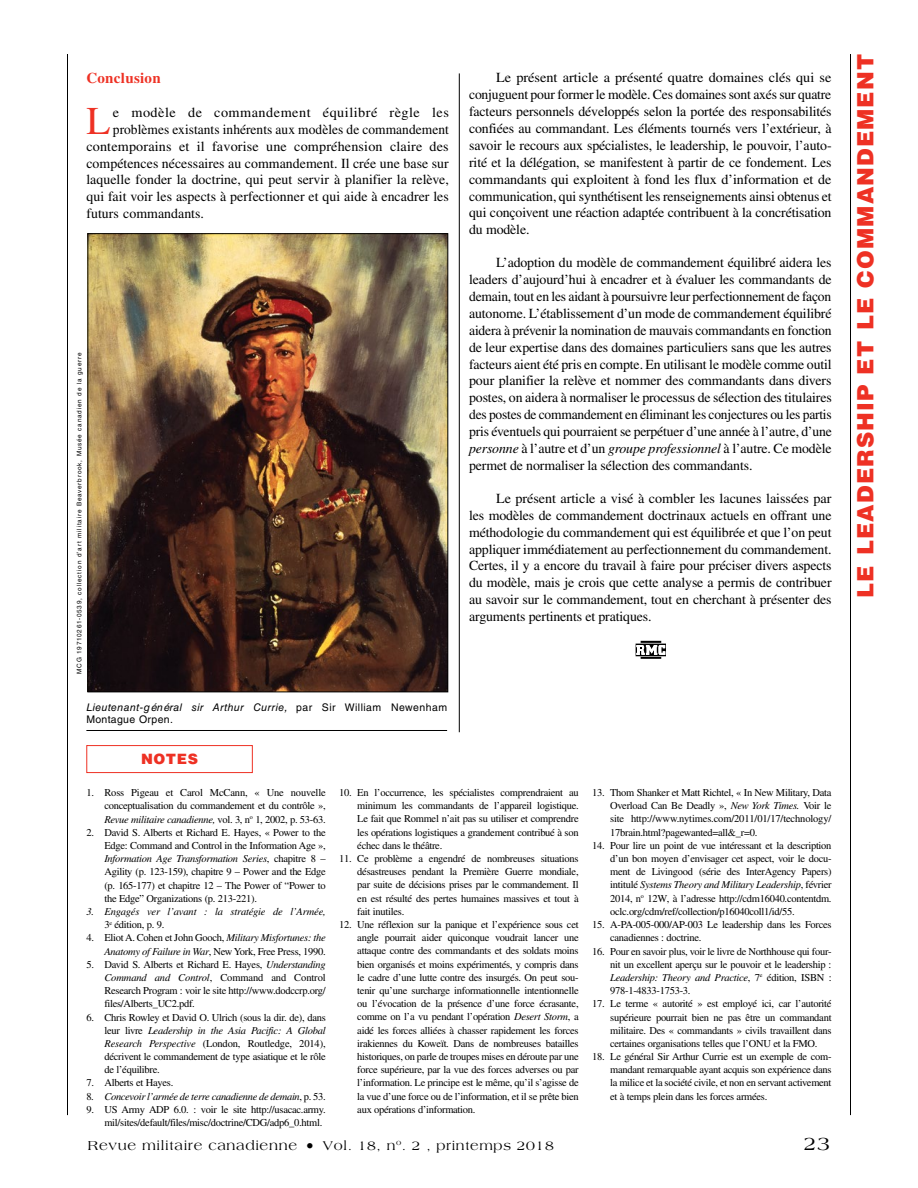
<style>
.page{position:relative;width:918px;height:1188px;background:#fff}
.page>*{position:absolute;margin:0;border:0;box-sizing:border-box;transform-origin:0 0}
.t1{font:39.3px "Times LT Std";color:#ee3124}
.t2{font:900 22.5px "Helvetica LT Std";letter-spacing:.05em;color:#ee3124}
.t3{font:19.5px "Americana Std";color:#000}
.t4{font:700 15px "Times LT Std";letter-spacing:.02em;color:#ee3124}
.t5{font:900 14.25px "Helvetica LT Std";letter-spacing:.04em;color:#ee3124}
.t6{font:13.8px/16.8px "Times LT Std";color:#000;text-align:justify}
.t7{font:13.8px "Americana Std";letter-spacing:.05em;color:#000}
.t8{font:13.8px "Times LT Std";letter-spacing:.035em;color:#000}
.t9{font:10.5px/13.2px "Times LT Std";letter-spacing:-.025em;color:#000;text-align:justify}
.t10{font:10.5px/12.8px "Helvetica LT Std";letter-spacing:.03em;color:#000}
.t11{font:italic 10.5px/13.2px "Times LT Std";letter-spacing:-.01em;color:#000}
.t12{font:italic 10.5px "Times LT Std";letter-spacing:-.03em;color:#000}
.t13{font:6.3px "Helvetica LT Std";letter-spacing:.125em;color:#000}
.s1{font-style:italic}
.s2{font-style:normal}
.s3{font-size:16.5px}
.s4{font-size:13.5px}
</style>
<div class="page">
<hr style="left:850px;top:54px;width:1px;height:1061px;background:#000">
<hr style="left:67px;top:54px;width:1px;height:1061px;background:#000">
<svg style="left:635px;top:641px;width:31px;height:18px"></svg>
<img style="left:89px;top:235px;width:357px;height:455px">
<div style="left:86px;top:745px;width:167px;height:28px;border:1px solid #ee3124"></div>
<hr style="left:86px;top:730px;width:361px;height:1px;background:#000">
<hr style="left:459px;top:73px;width:1px;height:659px;background:#000">
<h3 class="t4" style="left:86px;top:69px;width:76px">Conclusion</h3>
<h1 class="t1" style="left:86px;top:98px;width:26px">L</h1>
<h3 class="t8" style="left:113px;top:105px;width:338px">e modèle de commandement équilibré règle les</h3>
<h3 class="t6" style="left:113px;top:121px;width:337px">problèmes existants inhérents aux modèles de commandement</h3>
<h3 class="t6" style="left:86px;top:138px;width:364px">contemporains et il favorise une compréhension claire des</h3>
<h3 class="t6" style="left:86px;top:154px;width:364px">compétences nécessaires au commandement. Il crée une base sur</h3>
<h3 class="t6" style="left:86px;top:171px;width:364px">laquelle fonder la doctrine, qui peut servir à planifier la relève,</h3>
<h3 class="t6" style="left:86px;top:188px;width:364px">qui fait voir les aspects à perfectionner et qui aide à encadrer les</h3>
<h3 class="t6" style="left:86px;top:205px;width:119px">futurs commandants.</h3>
<p class="t13" style="left:76px;top:674px;width:323px;rotate:-90deg">MCG 19710261-0539, collection d’art militaire Beaverbrook, Musée canadien de la guerre</p>
<p class="t10" style="left:86px;top:701px;width:362px"><span class="s1">Lieutenant-général sir Arthur Currie,</span> par Sir William Newenham<br>Montague Orpen.</p>
<h3 class="t5" style="left:141px;top:750px;width:58px">NOTES</h3>
<p class="t6" style="left:469px;top:69px;width:364px;text-indent:27px">Le présent article a présenté quatre domaines clés qui se conjuguent pour former le modèle. Ces domaines sont axés sur quatre facteurs personnels développés selon la portée des responsabilités confiées au commandant. Les éléments tournés vers l’extérieur, à savoir le recours aux spécialistes, le leadership, le pouvoir, l’auto&shy;rité et la délégation, se manifestent à partir de ce fondement. Les commandants qui exploitent à fond les flux d’information et de communication, qui synthétisent les renseignements ainsi obtenus et qui conçoivent une réaction adaptée contribuent à la concrétisation du modèle.</p>
<p class="t6" style="left:469px;top:254px;width:364px;text-indent:27px">L’adoption du modèle de commandement équilibré aidera les leaders d’aujourd’hui à encadrer et à évaluer les commandants de demain, tout en les aidant à poursuivre leur perfectionnement de façon autonome. L’établissement d’un mode de commandement équilibré aidera à prévenir la nomination de mauvais commandants en fonction de leur expertise dans des domaines particuliers sans que les autres facteurs aient été pris en compte. En utilisant le modèle comme outil pour planifier la relève et nommer des commandants dans divers postes, on aidera à normaliser le processus de sélection des titulaires des postes de commandement en éliminant les conjectures ou les partis pris éventuels qui pourraient se perpétuer d’une année à l’autre, d’une <span class="s1">personne</span> à l’autre et d’un <span class="s1">groupe professionnel</span> à l’autre. Ce modèle permet de normaliser la sélection des commandants.</p>
<p class="t6" style="left:469px;top:490px;width:364px;text-indent:27px">Le présent article a visé à combler les lacunes laissées par les modèles de commandement doctrinaux actuels en offrant une méthodologie du commandement qui est équilibrée et que l’on peut appliquer immédiatement au perfectionnement du commandement.<br>Certes, il y a encore du travail à faire pour préciser divers aspects du modèle, mais je crois que cette analyse a permis de contribuer au savoir sur le commandement, tout en cherchant à présenter des arguments pertinents et pratiques.</p>
<p class="t9" style="left:104px;top:786px;width:223px;text-indent:-18px">1. Ross Pigeau et Carol McCann, « Une nouvelle conceptualisation du commandement et du contrôle », <span class="s1">Revue militaire canadienne,</span> vol. 3, n<sup>o</sup> 1, 2002, p. 53-63.</p>
<p class="t9" style="left:104px;top:826px;width:223px;text-indent:-18px">2. David S. Alberts et Richard E. Hayes, « Power to the Edge: Command and Control in the Information Age », <span class="s1">Information Age Transformation Series</span>, chapitre 8 – Agility (p. 123-159), chapitre 9 – Power and the Edge (p. 165-177) et chapitre 12 – The Power of “Power to the Edge” Organizations (p. 213-221).</p>
<p class="t11" style="left:104px;top:905px;width:223px;text-indent:-18px">3. Engagés ver l’avant : la stratégie de l’Armée,<br><span class="s2">3</span><sup>e</sup> <span class="s2">édition, p. 9.</span></p>
<p class="t9" style="left:86px;top:931px;width:241px;text-align:right">4. Eliot A. Cohen et John Gooch, <span class="s1">Military Misfortunes: the<br>Anatomy of Failure in War</span>, New York, Free Press, 1990.</p>
<p class="t9" style="left:104px;top:958px;width:223px;text-indent:-18px">5. David S. Alberts et Richard E. Hayes, <span class="s1">Understanding Command and Control</span>, Command and Control Research Program : voir le site http://www.dodccrp.org/ files/Alberts_UC2.pdf.</p>
<p class="t9" style="left:104px;top:1010px;width:223px;text-indent:-18px">6. Chris Rowley et David O. Ulrich (sous la dir. de), dans leur livre <span class="s1">Leadership in the Asia Pacific: A Global Research Perspective</span> (London, Routledge, 2014), décrivent le commandement de type asiatique et le rôle de l’équilibre.</p>
<p class="t9" style="left:86px;top:1076px;width:88px">7. Alberts et Hayes.</p>
<p class="t12" style="left:86px;top:1090px;width:241px"><span class="s2">8.</span> Concevoir l’armée de terre canadienne de demain<span class="s2">, p. 53.</span></p>
<p class="t9" style="left:104px;top:1103px;width:223px;text-indent:-18px">9. US Army ADP 6.0. : voir le site http://usacac.army. mil/sites/default/files/misc/doctrine/CDG/adp6_0.html.</p>
<p class="t9" style="left:357px;top:786px;width:223px;text-indent:-18px">10. En l’occurrence, les spécialistes comprendraient au minimum les commandants de l’appareil logistique.<br>Le fait que Rommel n’ait pas su utiliser et comprendre les opérations logistiques a grandement contribué à son échec dans le théâtre.</p>
<p class="t9" style="left:357px;top:852px;width:223px;text-indent:-18px">11. Ce problème a engendré de nombreuses situations désastreuses pendant la Première Guerre mondiale, par suite de décisions prises par le commandement. Il en est résulté des pertes humaines massives et tout à fait inutiles.</p>
<p class="t9" style="left:357px;top:918px;width:223px;text-indent:-18px">12. Une réflexion sur la panique et l’expérience sous cet angle pourrait aider quiconque voudrait lancer une attaque contre des commandants et des soldats moins bien organisés et moins expérimentés, y compris dans le cadre d’une lutte contre des insurgés. On peut sou&shy;tenir qu’une surcharge informationnelle intentionnelle ou l’évocation de la présence d’une force écrasante, comme on l’a vu pendant l’opération <span class="s1">Desert Storm</span>, a aidé les forces alliées à chasser rapidement les forces irakiennes du Koweït. Dans de nombreuses batailles historiques, on parle de troupes mises en déroute par une force supérieure, par la vue des forces adverses ou par l’information. Le principe est le même, qu’il s’agisse de la vue d’une force ou de l’information, et il se prête bien aux opérations d’information.</p>
<p class="t9" style="left:610px;top:786px;width:223px;text-indent:-18px">13. Thom Shanker et Matt Richtel, « In New Military, Data Overload Can Be Deadly », <span class="s1">New York Times.</span> Voir le site http://www.nytimes.com/2011/01/17/technology/ 17brain.html?pagewanted=all&amp;_r=0.</p>
<p class="t9" style="left:610px;top:839px;width:223px;text-indent:-18px">14. Pour lire un point de vue intéressant et la description d’un bon moyen d’envisager cet aspect, voir le docu&shy;ment de Livingood (série des InterAgency Papers) intitulé <span class="s1">Systems Theory and Military Leadership</span>, février 2014, n<sup>o</sup> 12W, à l’adresse http://cdm16040.contentdm. oclc.org/cdm/ref/collection/p16040coll1/id/55.</p>
<p class="t9" style="left:610px;top:918px;width:223px;text-indent:-18px">15. A-PA-005-000/AP-003 Le leadership dans les Forces canadiennes : doctrine.</p>
<p class="t9" style="left:610px;top:944px;width:223px;text-indent:-18px">16. Pour en savoir plus, voir le livre de Northhouse qui four&shy;nit un excellent aperçu sur le pouvoir et le leadership :<br><span class="s1">Leadership: Theory and Practice</span>, 7<sup>e</sup> édition, ISBN :<br>978-1-4833-1753-3.</p>
<p class="t9" style="left:610px;top:997px;width:223px;text-indent:-18px">17. Le terme « autorité » est employé ici, car l’autorité supérieure pourrait bien ne pas être un commandant militaire. Des « commandants » civils travaillent dans certaines organisations telles que l’ONU et la FMO.</p>
<p class="t9" style="left:610px;top:1050px;width:223px;text-indent:-18px">18. Le général Sir Arthur Currie est un exemple de com&shy;mandant remarquable ayant acquis son expérience dans la milice et la société civile, et non en servant activement et à temps plein dans les forces armées.</p>
<h3 class="t7" style="left:88px;top:1137px;width:467px">Revue militaire canadienne <span class="s3">•</span> <span class="s4">Vol. 18, n</span><sup>o</sup><span class="s4">. 2 , printemps 2018</span></h3>
<h3 class="t3" style="left:804px;top:1132px;width:28px">23</h3>
<h2 class="t2" style="left:851px;top:598px;width:546px;rotate:-90deg">LE LEADERSHIP ET LE COMMANDEMENT</h2>
</div>
